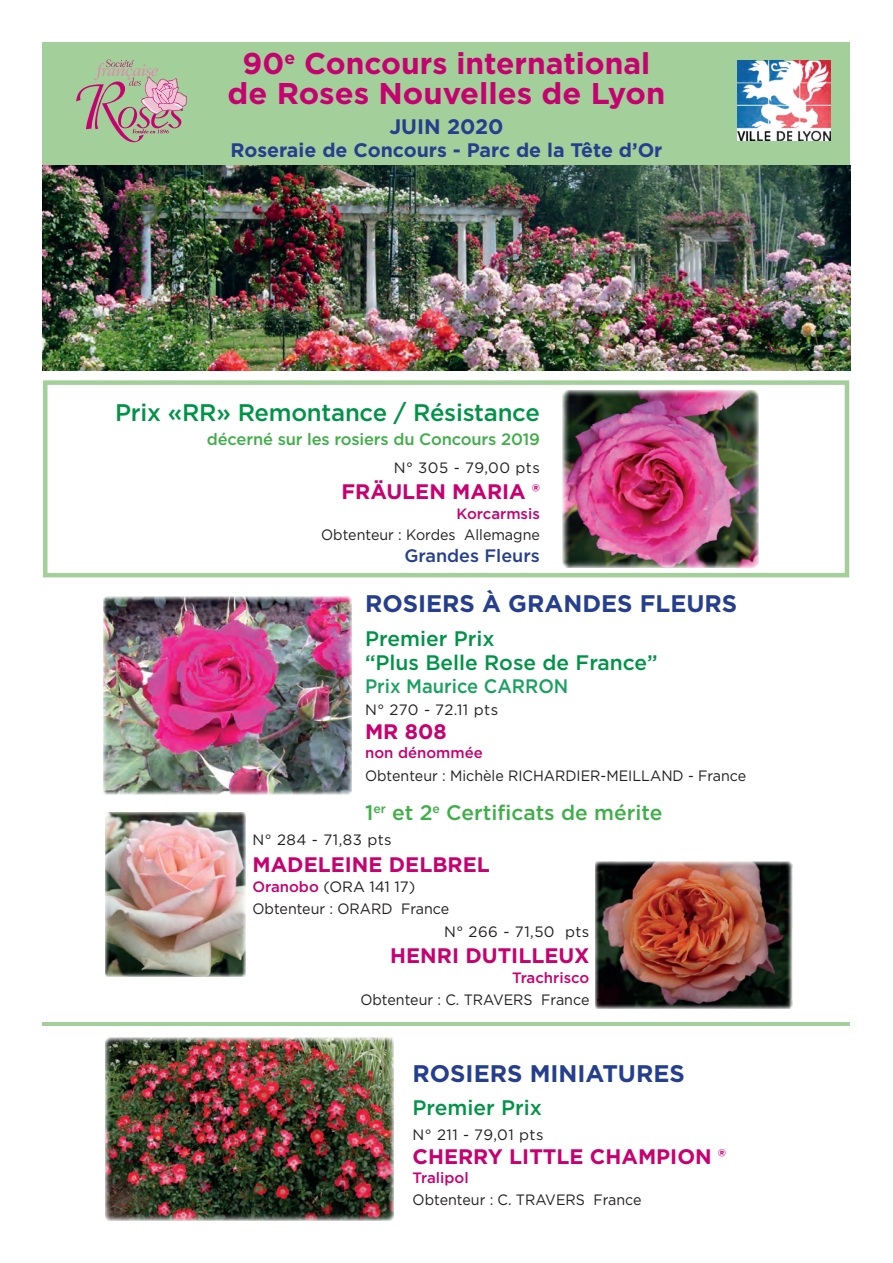
<style>
.page{position:relative;width:893px;height:1263px;background:#fff}
.page>*{position:absolute;margin:0;border:0;box-sizing:border-box;transform-origin:0 0}
.t1{font:700 30px/30px "Gotham";color:#c60170;text-align:center}
.t2{font:700 24px "Gotham";color:#253f8e}
.t3{font:500 24px "Gotham";letter-spacing:-.01em;color:#009348}
.t4{font:700 21px "Gotham";color:#c60170}
.t5{font:500 21px/24px "Gotham";color:#009348}
.t6{font:500 21px "Gotham";color:#40ae49}
.t7{font:700 21px "Gotham";color:#253f8e}
.t8{font:700 19.5px "Gotham";color:#253f8e}
.t9{font:500 19.5px "Gotham";color:#19a160;scale:.94 1}
.t10{font:500 18px "Gotham";color:#253f8e}
.t11{font:500 16.5px "Gotham";letter-spacing:-.01em;color:#40ae49}
.t12{font:15px "Gotham";color:#231f20;scale:.95 1}
.t13{font:15px "Gotham";letter-spacing:.03em;color:#231f20}
.t14{font:500 15px "Gotham";color:#c60170}
.t15{font:15px "Gotham";color:#231f20}
.t16{font:15px "Gotham";letter-spacing:.025em;color:#231f20}
.s1{font-weight:500;color:#c60170}
</style>
<div class="page">
<div style="left:43px;top:43px;width:807px;height:259px;background:#a3cf9a"></div>
<img style="left:43px;top:166px;width:807px;height:205px">
<svg style="left:76px;top:59px;width:111px;height:83px"></svg>
<img style="left:737px;top:61px;width:94px;height:79px">
<img style="left:103px;top:597px;width:249px;height:197px">
<img style="left:105px;top:812px;width:140px;height:164px">
<img style="left:595px;top:862px;width:197px;height:146px">
<hr style="left:43px;top:1022px;width:807px;height:4px;background:#a3cf9a">
<img style="left:105px;top:1038px;width:289px;height:182px">
<div style="left:43px;top:380px;width:806px;height:197px;border:4px solid #a3cf9a"></div>
<img style="left:563px;top:390px;width:195px;height:178px">
<h1 class="t1" style="left:228px;top:49px;width:439px">90<sup>e</sup> Concours international de Roses Nouvelles de Lyon</h1>
<h3 class="t7" style="left:389px;top:113px;width:116px">JUIN 2020</h3>
<h3 class="t8" style="left:230px;top:137px;width:433px">Roseraie de Concours - Parc de la Tête d’Or</h3>
<h2 class="t3" style="left:115px;top:397px;width:426px">Prix «RR» Remontance / Résistance</h2>
<p class="t11" style="left:207px;top:429px;width:335px">décerné sur les rosiers du Concours 2019</p>
<p class="t13" style="left:394px;top:458px;width:148px">N° 305 - 79,00 pts</p>
<h3 class="t4" style="left:341px;top:478px;width:200px">FRÄULEN MARIA ®</h3>
<p class="t14" style="left:457px;top:504px;width:85px">Korcarmsis</p>
<p class="t12" style="left:321px;top:525px;width:232px">Obtenteur : Kordes Allemagne</p>
<p class="t10" style="left:404px;top:544px;width:137px">Grandes Fleurs</p>
<h2 class="t2" style="left:365px;top:587px;width:374px">ROSIERS À GRANDES FLEURS</h2>
<h3 class="t5" style="left:365px;top:626px;width:294px">Premier Prix<br>“Plus Belle Rose de France”</h3>
<h3 class="t9" style="left:365px;top:673px;width:218px">Prix Maurice CARRON</h3>
<p class="t16" style="left:365px;top:700px;width:135px">N° 270 - 72.11 pts</p>
<h3 class="t4" style="left:365px;top:717px;width:83px">MR 808</h3>
<p class="t14" style="left:365px;top:743px;width:119px">non dénommée</p>
<p class="t12" style="left:365px;top:766px;width:403px">Obtenteur : Michèle RICHARDIER-MEILLAND - France</p>
<h3 class="t6" style="left:365px;top:798px;width:299px">1<sup>er</sup> et 2<sup>e</sup> Certificats de mérite</h3>
<p class="t13" style="left:252px;top:830px;width:141px">N° 284 - 71,83 pts</p>
<h3 class="t4" style="left:252px;top:851px;width:239px">MADELEINE DELBREL</h3>
<p class="t15" style="left:252px;top:876px;width:164px"><span class="s1">Oranobo</span> (ORA 141 17)</p>
<p class="t12" style="left:252px;top:899px;width:209px">Obtenteur : ORARD France</p>
<p class="t13" style="left:444px;top:921px;width:147px">N° 266 - 71,50 pts</p>
<h3 class="t4" style="left:390px;top:942px;width:201px">HENRI DUTILLEUX</h3>
<p class="t14" style="left:512px;top:968px;width:79px">Trachrisco</p>
<p class="t12" style="left:360px;top:990px;width:243px">Obtenteur : C. TRAVERS France</p>
<h2 class="t2" style="left:413px;top:1058px;width:274px">ROSIERS MINIATURES</h2>
<h3 class="t5" style="left:413px;top:1095px;width:131px">Premier Prix</h3>
<p class="t13" style="left:413px;top:1125px;width:132px">N° 211 - 79,01 pts</p>
<h3 class="t4" style="left:413px;top:1142px;width:315px">CHERRY LITTLE CHAMPION ®</h3>
<p class="t14" style="left:413px;top:1168px;width:58px">Tralipol</p>
<p class="t12" style="left:413px;top:1190px;width:243px">Obtenteur : C. TRAVERS France</p>
</div>
